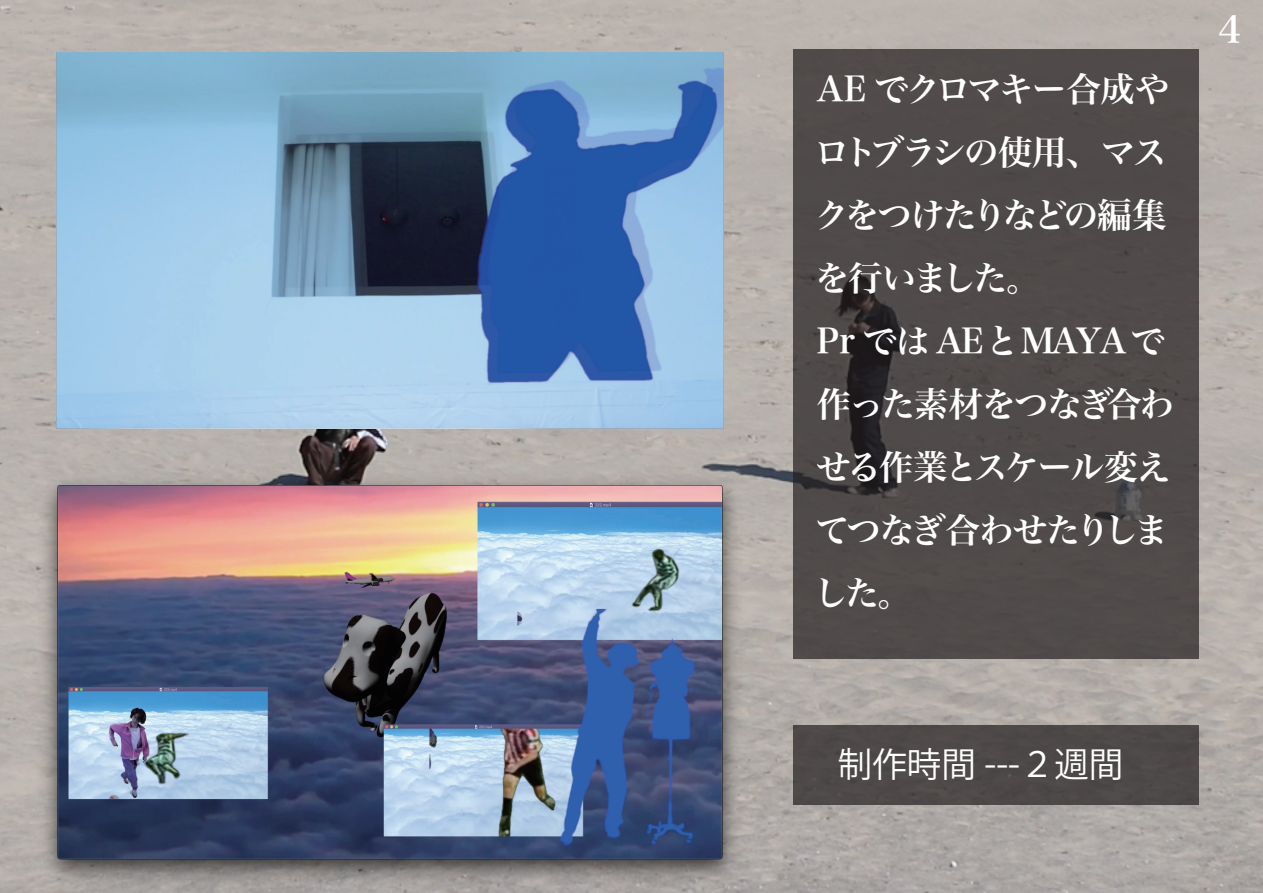
<style>
.page{position:relative;width:1263px;height:893px;background:#fff}
.page>*{position:absolute;margin:0;border:0;box-sizing:border-box;transform-origin:0 0}
.t1{font:37.2px "Hira Min Pro N W6";color:#fff}
.t2{font:34.5px/63px "Hira Min Pro W6";letter-spacing:-.06em;color:#fff}
.t3{font:34.5px "Koz Go Pr 6 N";color:#fff}
</style>
<div class="page">
<img style="left:0;top:0;width:1263px;height:893px">
<img style="left:56px;top:53px;width:667px;height:375px">
<img style="left:32px;top:468px;width:715px;height:425px">
<div style="left:793px;top:49px;width:405px;height:610px;background:#4f4b4a"></div>
<div style="left:793px;top:725px;width:405px;height:80px;background:#4d4948"></div>
<p class="t2" style="left:813px;top:55px;width:363px">AE でクロマキー合成やロトブラシの使用、マスクをつけたりなどの編集を行いました。<br>Pr では AEとMAYAで作った素材をつなぎ合わせる作業とスケール変えてつなぎ合わせたりしました。</p>
<p class="t1" style="left:1211px;top:-3px;width:39px">４</p>
<p class="t3" style="left:838px;top:745px;width:287px">制作時間 ---２週間</p>
</div>
